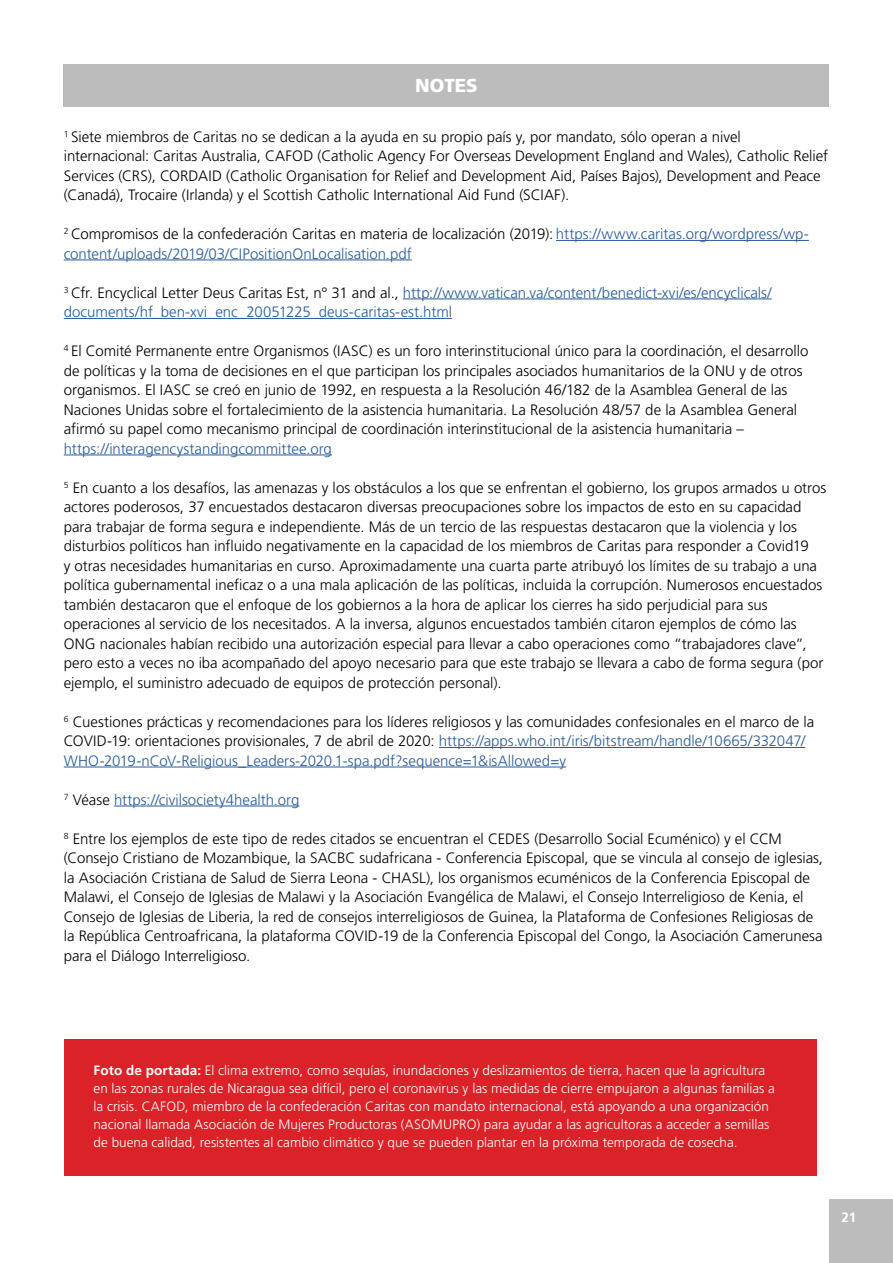
<style>
.page{position:relative;width:893px;height:1263px;background:#fff}
.page>*{position:absolute;margin:0;border:0;box-sizing:border-box;transform-origin:0 0}
.t1{font:18.75px "Frutiger LT 75 Blk";color:#fff}
.t2{font:15px/19.5px "Frutiger LT 45 Lt";color:#000}
.t3{font:15px/19.5px "Frutiger LT 45 Lt";color:#275b9b}
.t4{font:13.5px/18px "Frutiger LT 45 Lt";color:#fff}
.t5{font:13.5px "Frutiger LT 65 Bd";color:#fff}
.s1{color:#000}
.s2{color:#275b9b}
.s3{font-family:"Frutiger LT 65 Bd"}
</style>
<div class="page">
<div style="left:64px;top:64px;width:765px;height:42px;background:#bdbcbc"></div>
<hr style="left:556px;top:240px;width:253px;height:1px;background:#275b9b">
<hr style="left:64px;top:260px;width:348px;height:1px;background:#275b9b">
<hr style="left:403px;top:299px;width:369px;height:1px;background:#275b9b">
<hr style="left:64px;top:318px;width:388px;height:1px;background:#275b9b">
<hr style="left:64px;top:455px;width:268px;height:1px;background:#275b9b">
<hr style="left:439px;top:747px;width:366px;height:1px;background:#275b9b">
<hr style="left:64px;top:767px;width:502px;height:1px;background:#275b9b">
<hr style="left:114px;top:806px;width:185px;height:1px;background:#275b9b">
<div style="left:829px;top:1199px;width:64px;height:64px;background:#bdbcbc"></div>
<div style="left:64px;top:1039px;width:752px;height:136px;background:#db2229"></div>
<p class="t1" style="left:415px;top:74px;width:64px">NOTES</p>
<p class="t2" style="left:64px;top:127px;width:766px"><sup>1</sup> Siete miembros de Caritas no se dedican a la ayuda en su propio país y, por mandato, sólo operan a nivel internacional: Caritas Australia, CAFOD (Catholic Agency For Overseas Development England and Wales), Catholic Relief Services (CRS), CORDAID (Catholic Organisation for Relief and Development Aid, Países Bajos), Development and Peace (Canadá), Trocaire (Irlanda) y el Scottish Catholic International Aid Fund (SCIAF).</p>
<p class="t3" style="left:64px;top:225px;width:747px"><sup>2</sup> <span class="s1">Compromisos de la confederación Caritas en materia de localización (2019):</span> https://www.caritas.org/wordpress/wp&shy;content/uploads/2019/03/CIPositionOnLocalisation.pdf</p>
<p class="t3" style="left:64px;top:283px;width:709px"><sup>3</sup> <span class="s1">Cfr. Encyclical Letter Deus Caritas Est, n° 31 and al.,</span> http://www.vatican.va/content/benedict-xvi/es/encyclicals/ documents/hf_ben-xvi_enc_20051225_deus-caritas-est.html</p>
<p class="t2" style="left:64px;top:342px;width:746px"><sup>4</sup> El Comité Permanente entre Organismos (IASC) es un foro interinstitucional único para la coordinación, el desarrollo de políticas y la toma de decisiones en el que participan los principales asociados humanitarios de la ONU y de otros organismos. El IASC se creó en junio de 1992, en respuesta a la Resolución 46/182 de la Asamblea General de las Naciones Unidas sobre el fortalecimiento de la asistencia humanitaria. La Resolución 48/57 de la Asamblea General afirmó su papel como mecanismo principal de coordinación interinstitucional de la asistencia humanitaria –</p>
<p class="t3" style="left:64px;top:439px;width:270px">https://interagencystandingcommittee.org</p>
<p class="t2" style="left:64px;top:478px;width:764px"><sup>5</sup> En cuanto a los desafíos, las amenazas y los obstáculos a los que se enfrentan el gobierno, los grupos armados u otros actores poderosos, 37 encuestados destacaron diversas preocupaciones sobre los impactos de esto en su capacidad para trabajar de forma segura e independiente. Más de un tercio de las respuestas destacaron que la violencia y los disturbios políticos han influido negativamente en la capacidad de los miembros de Caritas para responder a Covid19<br>y otras necesidades humanitarias en curso. Aproximadamente una cuarta parte atribuyó los límites de su trabajo a una política gubernamental ineficaz o a una mala aplicación de las políticas, incluida la corrupción. Numerosos encuestados también destacaron que el enfoque de los gobiernos a la hora de aplicar los cierres ha sido perjudicial para sus operaciones al servicio de los necesitados. A la inversa, algunos encuestados también citaron ejemplos de cómo las ONG nacionales habían recibido una autorización especial para llevar a cabo operaciones como “trabajadores clave”, pero esto a veces no iba acompañado del apoyo necesario para que este trabajo se llevara a cabo de forma segura (por ejemplo, el suministro adecuado de equipos de protección personal).</p>
<p class="t2" style="left:64px;top:712px;width:752px"><sup>6</sup> Cuestiones prácticas y recomendaciones para los líderes religiosos y las comunidades confesionales en el marco de la<br>COVID-19: orientaciones provisionales, 7 de abril de 2020: <span class="s2">https://apps.who.int/iris/bitstream/handle/10665/332047/<br>WHO-2019-nCoV-Religious_Leaders-2020.1-spa.pdf?sequence=1&amp;isAllowed=y</span></p>
<p class="t3" style="left:64px;top:790px;width:237px"><sup>7</sup> <span class="s1">Véase</span> https://civilsociety4health.org</p>
<p class="t2" style="left:64px;top:829px;width:761px"><sup>8</sup> Entre los ejemplos de este tipo de redes citados se encuentran el CEDES (Desarrollo Social Ecuménico) y el CCM (Consejo Cristiano de Mozambique, la SACBC sudafricana - Conferencia Episcopal, que se vincula al consejo de iglesias, la Asociación Cristiana de Salud de Sierra Leona - CHASL), los organismos ecuménicos de la Conferencia Episcopal de Malawi, el Consejo de Iglesias de Malawi y la Asociación Evangélica de Malawi, el Consejo Interreligioso de Kenia, el Consejo de Iglesias de Liberia, la red de consejos interreligiosos de Guinea, la Plataforma de Confesiones Religiosas de la República Centroafricana, la plataforma COVID-19 de la Conferencia Episcopal del Congo, la Asociación Camerunesa para el Diálogo Interreligioso.</p>
<p class="t4" style="left:94px;top:1061px;width:683px"><span class="s3">Foto de portada:</span> El clima extremo, como sequías, inundaciones y deslizamientos de tierra, hacen que la agricultura en las zonas rurales de Nicaragua sea difícil, pero el coronavirus y las medidas de cierre empujaron a algunas familias a la crisis. CAFOD, miembro de la confederación Caritas con mandato internacional, está apoyando a una organización nacional llamada Asociación de Mujeres Productoras (ASOMUPRO) para ayudar a las agricultoras a acceder a semillas de buena calidad, resistentes al cambio climático y que se pueden plantar en la próxima temporada de cosecha.</p>
<p class="t5" style="left:841px;top:1209px;width:16px">21</p>
</div>
